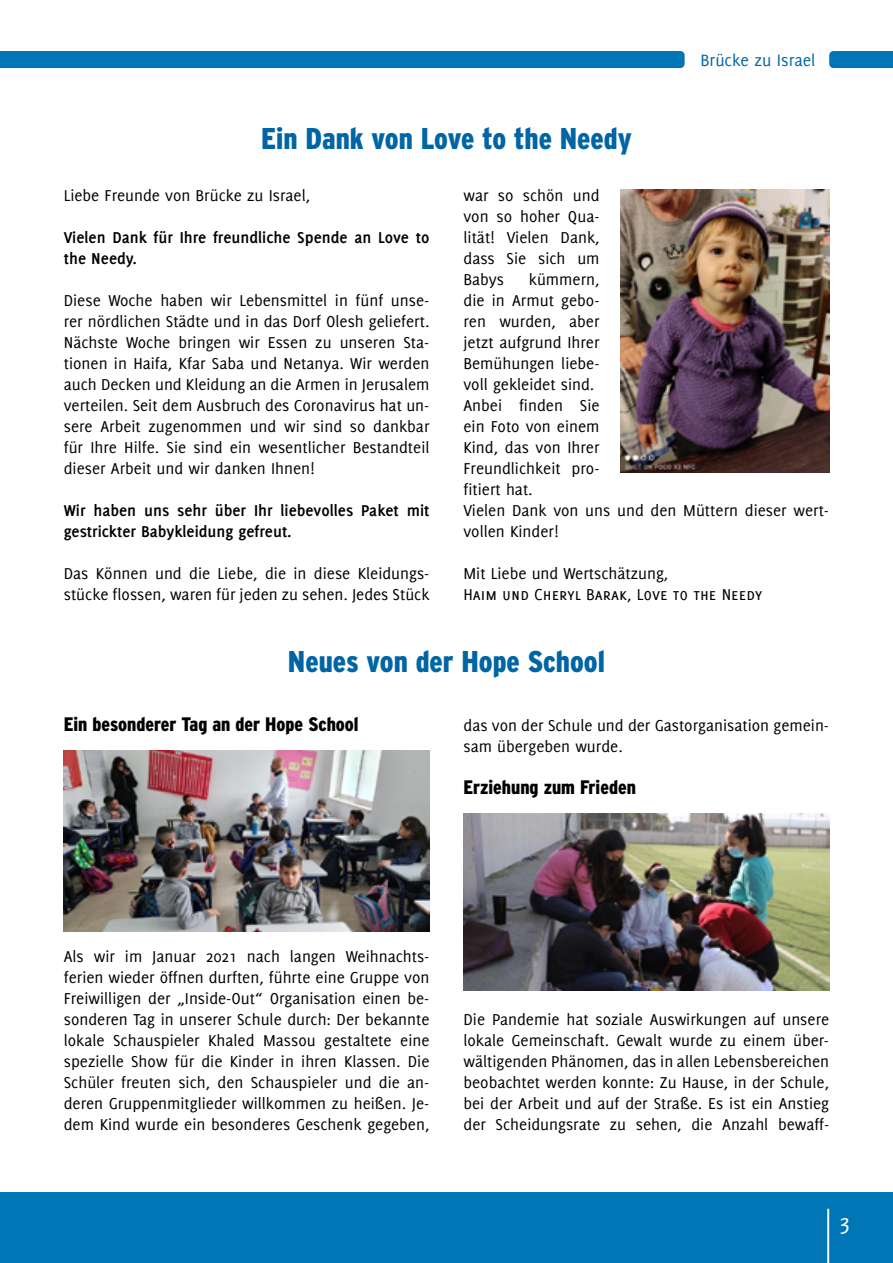
<style>
.page{position:relative;width:893px;height:1263px;background:#fff}
.page>*{position:absolute;margin:0;border:0;box-sizing:border-box;transform-origin:0 0}
.t1{font:900 condensed 30px "Interstate";color:#0065a5}
.t2{font:24px "Delicious";color:#fff}
.t3{font:900 condensed 19.5px "Interstate";color:#000}
.t4{font:18px "Delicious";color:#0065a5}
.t5{font:17.25px/21px "Delicious";color:#000;text-align:justify}
.t6{font:700 17.25px/21px "Delicious";color:#000}
.t7{font:17.25px "Delicious Small Caps";color:#000}
</style>
<div class="page">
<div style="left:0;top:1193px;width:893px;height:70px;background:#0076b7"></div>
<hr style="left:827px;top:1209px;width:2px;height:54px;background:#fff">
<div style="left:0;top:51px;width:685px;height:17px;background:#0076b7"></div>
<svg style="left:829px;top:51px;width:64px;height:17px"></svg>
<img style="left:621px;top:189px;width:208px;height:283px">
<img style="left:64px;top:750px;width:365px;height:181px">
<img style="left:463px;top:814px;width:366px;height:177px">
<h1 class="t1" style="left:261px;top:122px;width:372px">Ein Dank von Love to the Needy</h1>
<p class="t4" style="left:701px;top:50px;width:116px">Brücke zu Israel</p>
<p class="t5" style="left:64px;top:185px;width:248px">Liebe Freunde von Brücke zu Israel,</p>
<p class="t6" style="left:64px;top:227px;width:367px">Vielen Dank für Ihre freundliche Spende an Love to the Needy.</p>
<p class="t5" style="left:64px;top:290px;width:367px">Diese Woche haben wir Lebensmittel in fünf unse&shy;rer nördlichen Städte und in das Dorf Olesh geliefert.<br>Nächste Woche bringen wir Essen zu unseren Sta&shy;tionen in Haifa, Kfar Saba und Netanya. Wir werden auch Decken und Kleidung an die Armen in Jerusalem verteilen. Seit dem Ausbruch des Coronavirus hat un&shy;sere Arbeit zugenommen und wir sind so dankbar für Ihre Hilfe. Sie sind ein wesentlicher Bestandteil dieser Arbeit und wir danken Ihnen!</p>
<p class="t6" style="left:64px;top:500px;width:367px">Wir haben uns sehr über Ihr liebevolles Paket mit gestrickter Babykleidung gefreut.</p>
<p class="t5" style="left:64px;top:563px;width:367px">Das Können und die Liebe, die in diese Kleidungs&shy;stücke flossen, waren für jeden zu sehen. Jedes Stück</p>
<p class="t5" style="left:463px;top:185px;width:138px">war so schön und von so hoher Qua&shy;lität! Vielen Dank, dass Sie sich um Babys</p>
<p class="t5" style="left:463px;top:269px;width:367px;text-align:left;text-indent:65px">kümmern,<br>die in Armut gebo-<br>ren wurden, aber<br>jetzt aufgrund Ihrer<br>Bemühungen liebe-<br>voll gekleidet sind.<br>Anbei finden Sie<br>ein Foto von einem<br>Kind, das von Ihrer<br>Freundlichkeit pro-<br>fitiert hat.<br>Vielen Dank von uns und den Müttern dieser wert&shy;vollen Kinder!</p>
<p class="t5" style="left:463px;top:563px;width:206px">Mit Liebe und Wertschätzung,</p>
<p class="t7" style="left:463px;top:585px;width:300px">Haim und Cheryl Barak, Love to the Needy</p>
<h1 class="t1" style="left:288px;top:645px;width:319px">Neues von der Hope School</h1>
<p class="t3" style="left:64px;top:712px;width:296px">Ein besonderer Tag an der Hope School</p>
<p class="t5" style="left:463px;top:714px;width:367px">das von der Schule und der Gastorganisation gemein&shy;sam übergeben wurde.</p>
<p class="t3" style="left:463px;top:775px;width:174px">Erziehung zum Frieden</p>
<p class="t5" style="left:64px;top:945px;width:367px">Als wir im Januar 2021 nach langen Weihnachts&shy;ferien wieder öffnen durften, führte eine Gruppe von Freiwilligen der „Inside-Out“ Organisation einen be&shy;sonderen Tag in unserer Schule durch: Der bekannte lokale Schauspieler Khaled Massou gestaltete eine spezielle Show für die Kinder in ihren Klassen. Die Schüler freuten sich, den Schauspieler und die an&shy;deren Gruppenmitglieder willkommen zu heißen. Je&shy;dem Kind wurde ein besonderes Geschenk gegeben,</p>
<p class="t5" style="left:463px;top:1008px;width:367px">Die Pandemie hat soziale Auswirkungen auf unsere lokale Gemeinschaft. Gewalt wurde zu einem über&shy;wältigenden Phänomen, das in allen Lebensbereichen beobachtet werden konnte: Zu Hause, in der Schule, bei der Arbeit und auf der Straße. Es ist ein Anstieg der Scheidungsrate zu sehen, die Anzahl bewaff-</p>
<h2 class="t2" style="left:839px;top:1208px;width:12px">3</h2>
</div>
